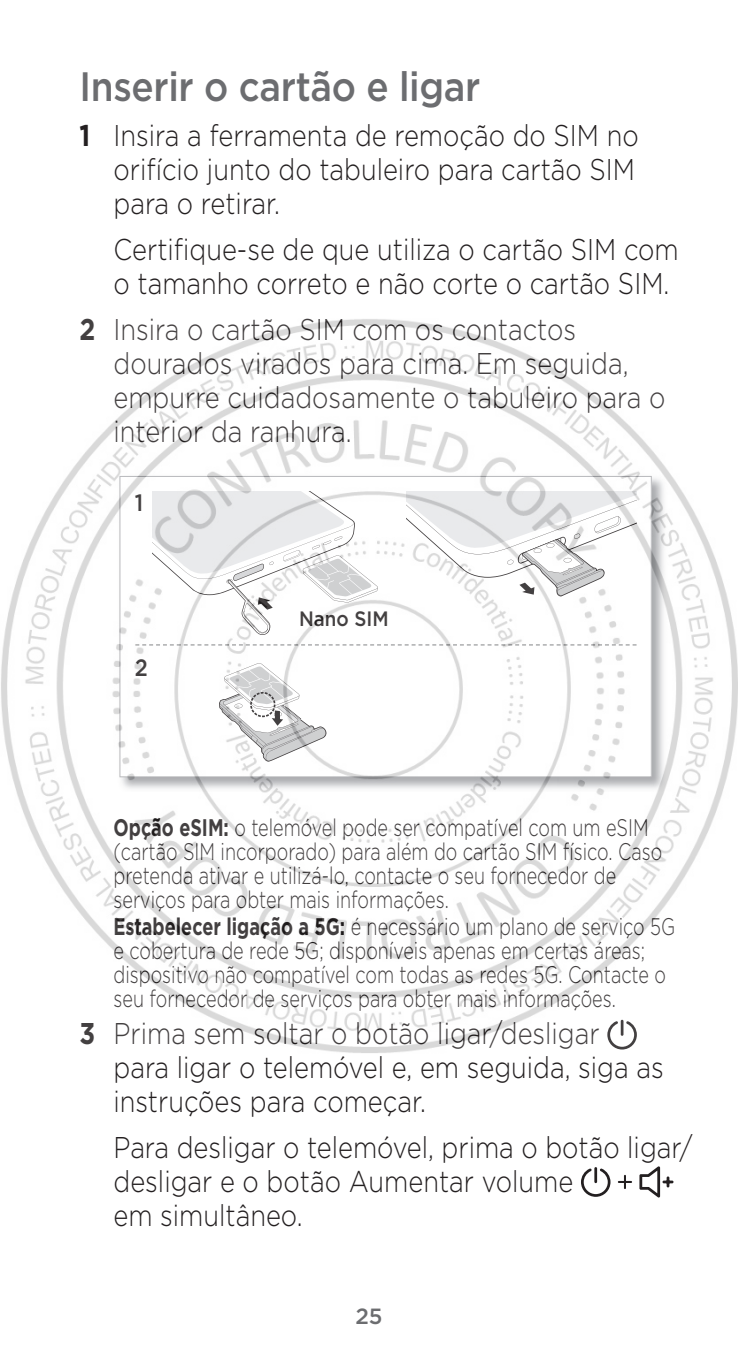
<style>
.page{position:relative;width:738px;height:1372px;background:#fff}
.page>*{position:absolute;margin:0;border:0;box-sizing:border-box;transform-origin:0 0}
.t1{font:500 40.8px "Gotham";letter-spacing:-.01em;color:#6c6d70;scale:.9 1}
.t2{font:300 30px/34px "Gotham";color:#231f20;scale:.85 1}
.t3{font:300 24px/24px "Gotham";color:#231f20;scale:.75 1}
.t4{font:500 23.6px "Gotham";color:#231f20;scale:.9 1}
.t5{font:500 22px "Gotham";color:#6c6d70}
.t6{font:500 20.8px "Gotham";color:#231f20;scale:.9 1}
.s1{font-weight:700}
</style>
<div class="page">
<svg style="left:581px;top:1166px;width:92px;height:32px"></svg>
<img style="left:1px;top:319px;width:736px;height:734px">
<h1 class="t1" style="left:79px;top:60px;width:447px">Inserir o cartão e ligar</h1>
<p class="t2" style="left:113px;top:118px;width:619px;text-align:justify;text-indent:-34px"><span class="s1">1</span> Insira a ferramenta de remoção do SIM no orifício junto do tabuleiro para cartão SIM para o retirar.</p>
<p class="t2" style="left:113px;top:232px;width:666px">Certifique-se de que utiliza o cartão SIM com o tamanho correto e não corte o cartão SIM.</p>
<p class="t2" style="left:113px;top:312px;width:650px;text-indent:-34px"><span class="s1">2</span> Insira o cartão SIM com os contactos dourados virados para cima. Em seguida, empurre cuidadosamente o tabuleiro para o interior da ranhura.</p>
<p class="t4" style="left:135px;top:487px;width:11px">1</p>
<p class="t4" style="left:135px;top:652px;width:16px">2</p>
<p class="t6" style="left:299px;top:605px;width:101px">Nano SIM</p>
<p class="t3" style="left:113px;top:815px;width:732px"><span class="s1">Opção eSIM:</span> o telemóvel pode ser compatível com um eSIM (cartão SIM incorporado) para além do cartão SIM físico. Caso pretenda ativar e utilizá-lo, contacte o seu fornecedor de serviços para obter mais informações.</p>
<p class="t3" style="left:113px;top:914px;width:749px"><span class="s1">Estabelecer ligação a 5G:</span> é necessário um plano de serviço 5G e cobertura de rede 5G; disponíveis apenas em certas áreas; dispositivo não compatível com todas as redes 5G. Contacte o seu fornecedor de serviços para obter mais informações.</p>
<p class="t2" style="left:113px;top:1015px;width:648px;text-indent:-34px"><span class="s1">3</span> Prima sem soltar o botão ligar/desligar<br>para ligar o telemóvel e, em seguida, siga as instruções para começar.</p>
<p class="t2" style="left:113px;top:1129px;width:682px">Para desligar o telemóvel, prima o botão ligar/ desligar e o botão Aumentar volume<br>em simultâneo.</p>
<p class="t5" style="left:355px;top:1302px;width:29px">25</p>
</div>
